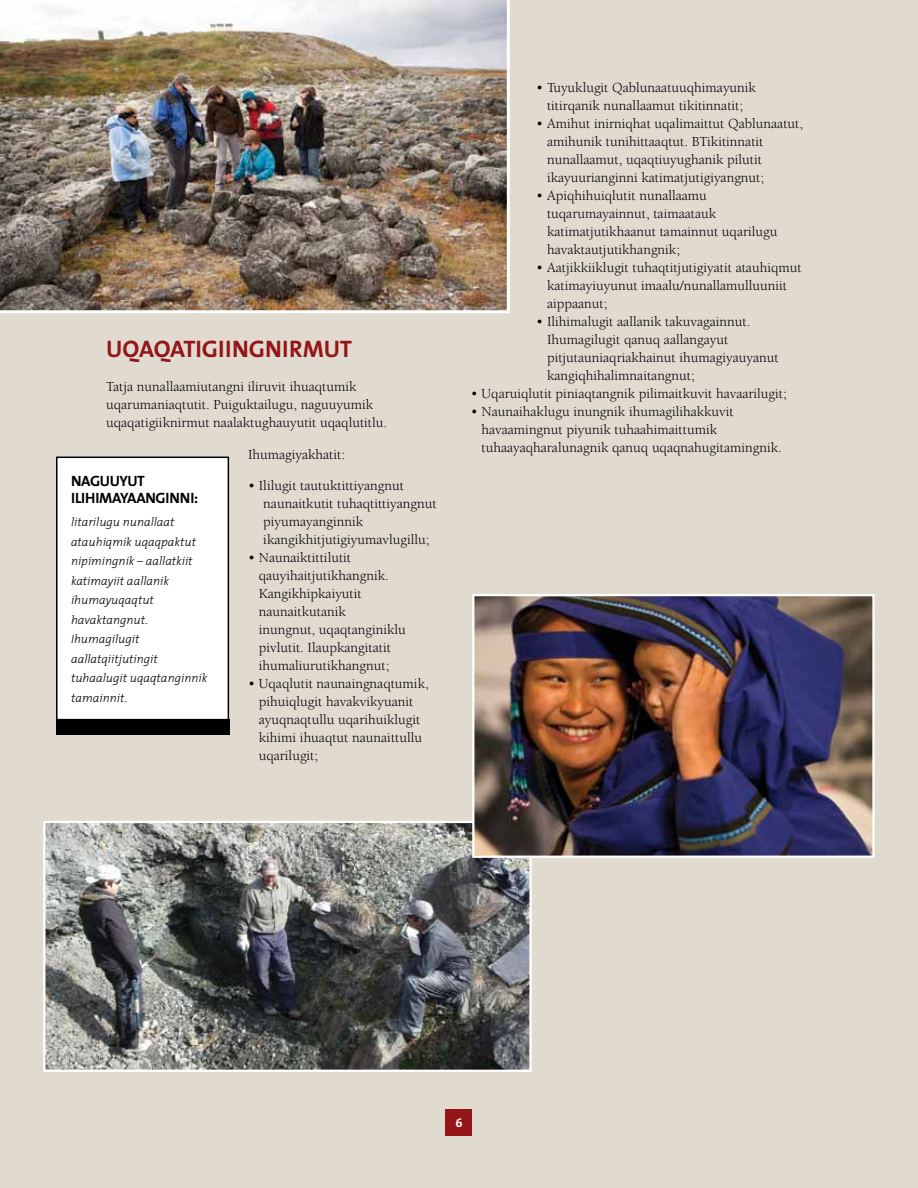
<style>
.page{position:relative;width:918px;height:1188px;background:#e1dbcf}
.page>*{position:absolute;margin:0;border:0;box-sizing:border-box;transform-origin:0 0}
.t1{font:700 24px "The Mix";color:#941619}
.t2{font:700 15px/16.5px "The Mix";letter-spacing:-.02em;color:#000}
.t3{font:14.25px/18px "Berkeley";color:#000}
.t4{font:700 12.3px "The Mix";color:#fff}
.t5{font:italic 300 12px/19.5px "The Mix";color:#000}
</style>
<div class="page">
<div style="left:446px;top:1109px;width:26px;height:27px;background:#941619"></div>
<img style="left:0;top:0;width:510px;height:313px">
<div style="left:57px;top:457px;width:171px;height:263px;background:#fff"></div>
<div style="left:56px;top:457px;width:173px;height:263px;border:2px solid #000"></div>
<div style="left:56px;top:719px;width:173px;height:15px;background:#000"></div>
<img style="left:46px;top:824px;width:483px;height:245px">
<div style="left:43px;top:821px;width:489px;height:251px;border:2px solid #fff"></div>
<img style="left:475px;top:597px;width:397px;height:258px">
<div style="left:472px;top:594px;width:403px;height:264px;border:2px solid #fff"></div>
<h1 class="t1" style="left:106px;top:329px;width:247px">UQAQATIGIINGNIRMUT</h1>
<p class="t3" style="left:106px;top:378px;width:283px">Tatja nunallaamiutangni iliruvit ihuaqtumik uqarumaniaqtutit. Puiguktailugu, naguuyumik uqaqatigiiknirmut naalaktughauyutit uqaqlutitlu.</p>
<p class="t3" style="left:248px;top:446px;width:99px">Ihumagiyakhatit:</p>
<p class="t3" style="left:263px;top:477px;width:175px;text-indent:-15px">• Ililugit tautuktittiyangnut naunaitkutit tuhaqtittiyangnut piyumayanginnik ikangikhitjutigiyumavlugillu;</p>
<p class="t3" style="left:259px;top:549px;width:148px;text-indent:-11px">• Naunaiktittilutit qauyihaitjutikhangnik.<br>Kangikhipkaiyutit naunaitkutanik inungnut, uqaqtanginiklu pivlutit. Ilaupkangitatit ihumaliurutikhangnut;</p>
<p class="t3" style="left:259px;top:675px;width:171px;text-indent:-11px">• Uqaqlutit naunaingnaqtumik, pihuiqlugit havakvikyuanit ayuqnaqtullu uqarihuiklugit kihimi ihuaqtut naunaittullu uqarilugit;</p>
<p class="t2" style="left:71px;top:473px;width:129px">NAGUUYUT<br>I LIH IMAYAANGINNI:</p>
<p class="t5" style="left:71px;top:512px;width:138px">litarilugu nunallaat atauhiqmik uqaqpaktut nipimingnik – aallatkiit katimayiit aallanik ihumayuqaqtut havaktangnut.<br>Ihumagilugit aallatqiitjutingit tuhaalugit uqaqtanginnik tamainnit.</p>
<p class="t3" style="left:536px;top:78px;width:221px;text-align:center">• Tuyuklugit Qablunaatuuqhimayunik titirqanik nunallaamut tikitinnatit;</p>
<p class="t3" style="left:547px;top:114px;width:258px;text-indent:-11px">• Amihut inirniqhat uqalimaittut Qablunaatut, amihunik tunihittaaqtut. BTikitinnatit nunallaamut, uqaqtiuyughanik pilutit ikayuurianginni katimatjutigiyangnut;</p>
<p class="t3" style="left:547px;top:186px;width:232px;text-indent:-11px">• Apiqhihuiqlutit nunallaamu tuqarumayainnut, taimaatauk katimatjutikhaanut tamainnut uqarilugu havaktautjutikhangnik;</p>
<p class="t3" style="left:547px;top:258px;width:256px;text-indent:-11px">• Aatjikkiiklugit tuhaqtitjutigiyatit atauhiqmut katimayiuyunut imaalu/nunallamulluuniit aippaanut;</p>
<p class="t3" style="left:547px;top:312px;width:233px;text-indent:-11px">• Ilihimalugit aallanik takuvagainnut.<br>Ihumagilugit qanuq aallangayut pitjutauniaqriakhainut ihumagiyauyanut kangiqhihalimnaitangnut;</p>
<p class="t3" style="left:471px;top:384px;width:318px">• Uqaruiqlutit piniaqtangnik pilimaitkuvit havaarilugit;</p>
<p class="t3" style="left:482px;top:402px;width:302px;text-indent:-11px">• Naunaihaklugu inungnik ihumagilihakkuvit havaamingnut piyunik tuhaahimaittumik tuhaayaqharalunagnik qanuq uqaqnahugitamingnik.</p>
<p class="t4" style="left:455px;top:1112px;width:9px">6</p>
</div>
